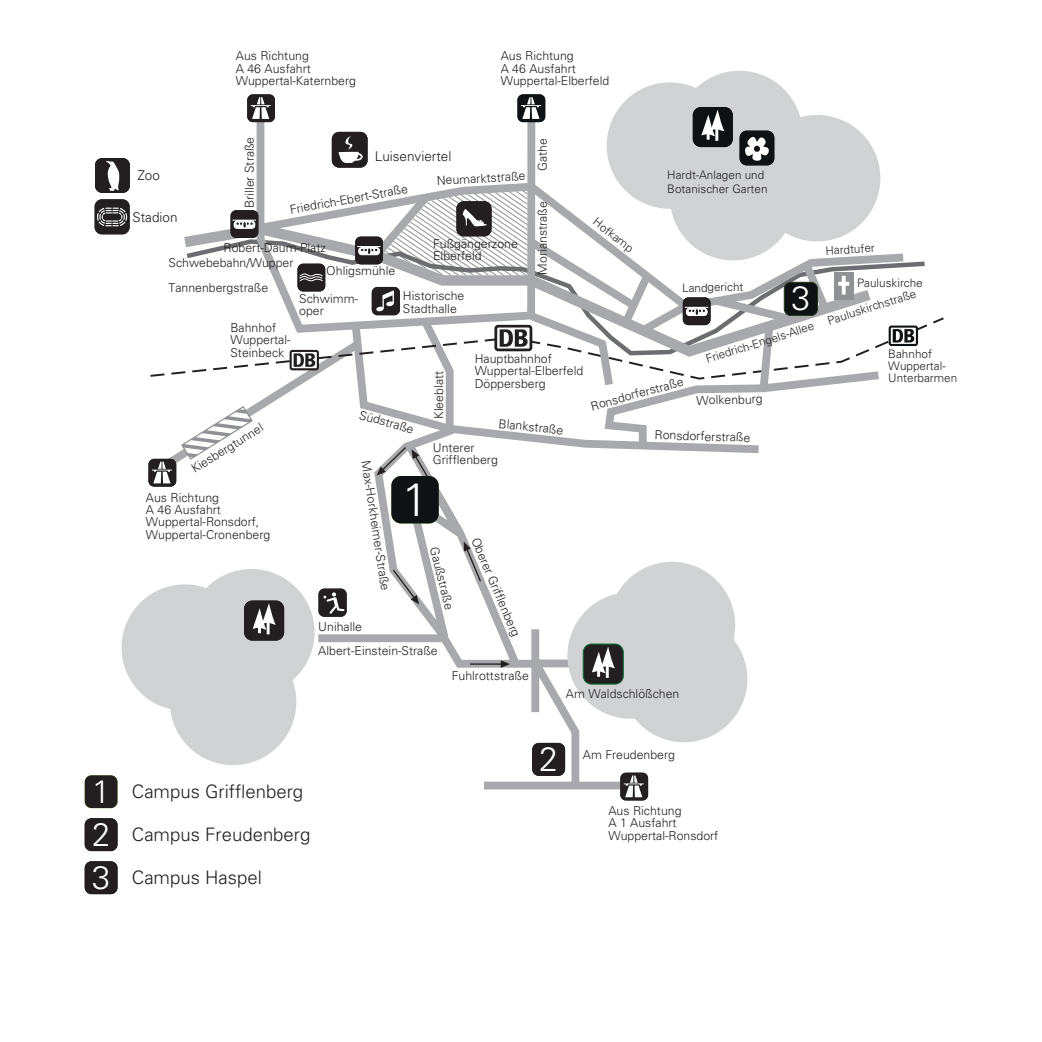
<style>
.page{position:relative;width:1042px;height:1042px;background:#fff}
.page>*{position:absolute;margin:0;border:0;box-sizing:border-box;transform-origin:0 0}
.t1{font:300 46.73px "Univers LT Pro 45";color:#fff}
.t2{font:300 33.77px "Univers LT Pro 45";color:#fff}
.t3{font:300 32.55px/43.1px "Univers LT Pro 45";color:#fff;text-align:justify}
.t4{font:300 18.55px "Univers LT Pro 45";color:#231f20}
.t5{font:300 13.47px "Univers LT Pro 45";color:#231f20}
.t6{font:300 12.25px/12.2px "Univers LT Pro 45";color:#231f20}
.t7{font:300 11.72px/12.2px "Univers LT Pro 45";color:#231f20}
</style>
<div class="page">
<div style="left:121px;top:584px;width:127px;height:127px;background:#d1d2d4;border-radius:50%"></div>
<div style="left:607px;top:82px;width:126px;height:127px;background:#d1d2d4;border-radius:50%"></div>
<div style="left:676px;top:71px;width:126px;height:126px;background:#d1d2d4;border-radius:50%"></div>
<div style="left:754px;top:115px;width:126px;height:126px;background:#d1d2d4;border-radius:50%"></div>
<svg style="left:152px;top:381px;width:544px;height:409px"></svg>
<svg style="left:150px;top:317px;width:794px;height:64px"></svg>
<div style="left:484px;top:781px;width:150px;height:8px;background:#a8a9ad"></div>
<svg style="left:464px;top:541px;width:18px;height:42px"></svg>
<svg style="left:391px;top:568px;width:28px;height:36px"></svg>
<hr style="left:470px;top:663px;width:31px;height:2px;background:#231f20">
<svg style="left:501px;top:660px;width:9px;height:8px"></svg>
<svg style="left:253px;top:119px;width:286px;height:60px"></svg>
<svg style="left:173px;top:229px;width:184px;height:133px"></svg>
<svg style="left:251px;top:179px;width:630px;height:150px"></svg>
<svg style="left:85px;top:775px;width:33px;height:33px"></svg>
<div style="left:85px;top:775px;width:32px;height:33px;background:#231f20;border-radius:7px"></div>
<svg style="left:85px;top:818px;width:33px;height:33px"></svg>
<div style="left:85px;top:818px;width:32px;height:33px;background:#231f20;border-radius:7px"></div>
<svg style="left:85px;top:861px;width:33px;height:33px"></svg>
<div style="left:85px;top:861px;width:32px;height:33px;background:#231f20;border-radius:7px"></div>
<div style="left:609px;top:562px;width:126px;height:126px;background:#d1d2d4;border-radius:50%"></div>
<div style="left:621px;top:616px;width:126px;height:126px;background:#d1d2d4;border-radius:50%"></div>
<div style="left:567px;top:592px;width:127px;height:127px;background:#d1d2d4;border-radius:50%"></div>
<div style="left:247px;top:94px;width:28px;height:28px;background:#231f20;border-radius:6px"></div>
<svg style="left:251px;top:97px;width:20px;height:22px"></svg>
<div style="left:583px;top:644px;width:40px;height:40px;background:#231f20;border-radius:8px"></div>
<div style="left:583px;top:644px;width:40px;height:40px;border:1px solid #0c6638;border-radius:8px"></div>
<svg style="left:592px;top:647px;width:23px;height:31px"></svg>
<div style="left:517px;top:94px;width:28px;height:28px;background:#0e1214;border-radius:6px"></div>
<svg style="left:521px;top:97px;width:20px;height:22px"></svg>
<div style="left:620px;top:772px;width:28px;height:28px;background:#231f20;border-radius:6px"></div>
<svg style="left:624px;top:775px;width:20px;height:22px"></svg>
<div style="left:148px;top:459px;width:28px;height:27px;background:#231f20;border-radius:6px"></div>
<svg style="left:152px;top:462px;width:20px;height:21px"></svg>
<div style="left:230px;top:210px;width:28px;height:28px;background:#231f20;border-radius:6px"></div>
<svg style="left:232px;top:220px;width:24px;height:9px"></svg>
<div style="left:355px;top:237px;width:28px;height:27px;background:#231f20;border-radius:6px"></div>
<svg style="left:290px;top:350px;width:29px;height:20px"></svg>
<div style="left:244px;top:600px;width:40px;height:40px;background:#231f20;border-radius:8px"></div>
<svg style="left:253px;top:603px;width:23px;height:31px"></svg>
<div style="left:693px;top:107px;width:40px;height:40px;background:#0e1214;border-radius:8px"></div>
<svg style="left:701px;top:110px;width:23px;height:31px"></svg>
<div style="left:332px;top:132px;width:35px;height:36px;background:#231f20;border-radius:7px"></div>
<div style="left:351px;top:153px;width:11px;height:8px;border:2px solid #fff;border-radius:50%"></div>
<svg style="left:339px;top:136px;width:20px;height:27px"></svg>
<div style="left:95px;top:158px;width:35px;height:35px;background:#231f20;border-radius:7px"></div>
<svg style="left:106px;top:161px;width:13px;height:30px"></svg>
<div style="left:95px;top:199px;width:35px;height:35px;background:#231f20;border-radius:7px"></div>
<svg style="left:97px;top:208px;width:30px;height:18px"></svg>
<div style="left:297px;top:264px;width:28px;height:27px;background:#231f20;border-radius:6px"></div>
<svg style="left:299px;top:273px;width:24px;height:9px"></svg>
<div style="left:739px;top:131px;width:35px;height:34px;background:#0e1214;border-radius:7px"></div>
<svg style="left:745px;top:136px;width:24px;height:25px"></svg>
<div style="left:391px;top:476px;width:48px;height:47px;background:#0e1214;border-radius:10px"></div>
<svg style="left:180px;top:405px;width:74px;height:56px"></svg>
<div style="left:318px;top:588px;width:29px;height:29px;background:#231f20;border-radius:6px"></div>
<svg style="left:323px;top:592px;width:23px;height:24px"></svg>
<svg style="left:531px;top:742px;width:35px;height:34px"></svg>
<div style="left:532px;top:743px;width:33px;height:33px;background:#231f20;border-radius:7px"></div>
<svg style="left:357px;top:191px;width:561px;height:298px"></svg>
<h3 class="t3" style="left:92px;top:769px;width:20px">1<br>2<br>3</h3>
<p class="t6" style="left:236px;top:50px;width:122px">Aus Richtung<br>A 46 Ausfahrt<br>Wuppertal-Katernberg</p>
<p class="t6" style="left:501px;top:50px;width:110px">Aus Richtung<br>A 46 Ausfahrt<br>Wuppertal-Elberfeld</p>
<p class="t6" style="left:243px;top:208px;width:72px;rotate:-90deg">Briller Straße</p>
<p class="t6" style="left:536px;top:171px;width:34px;rotate:-90deg">Gathe</p>
<p class="t5" style="left:375px;top:148px;width:78px">Luisenviertel</p>
<p class="t5" style="left:137px;top:167px;width:24px">Zoo</p>
<p class="t6" style="left:436px;top:174px;width:90px;rotate:-3deg">Neumarktstraße</p>
<p class="t6" style="left:289px;top:203px;width:121px;rotate:-10deg">Friedrich-Ebert-Straße</p>
<p class="t6" style="left:536px;top:275px;width:75px;rotate:-90deg">Morianstraße</p>
<p class="t5" style="left:132px;top:209px;width:47px">Stadion</p>
<p class="t6" style="left:433px;top:238px;width:86px">Fußgängerzone<br>Elberfeld</p>
<p class="t6" style="left:223px;top:241px;width:104px">Robert-Daum-Platz</p>
<p class="t6" style="left:169px;top:256px;width:126px">Schwebebahn/Wupper</p>
<p class="t6" style="left:326px;top:265px;width:70px">Ohligsmühle</p>
<p class="t6" style="left:168px;top:282px;width:101px">Tannenbergstraße</p>
<p class="t6" style="left:230px;top:322px;width:62px">Bahnhof<br>Wuppertal-<br>Steinbeck</p>
<p class="t6" style="left:189px;top:464px;width:83px;rotate:-32deg">Kiesbergtunnel</p>
<p class="t6" style="left:146px;top:491px;width:126px">Aus Richtung<br>A 46 Ausfahrt<br>Wuppertal-Ronsdorf,<br>Wuppertal-Cronenberg</p>
<p class="t6" style="left:299px;top:292px;width:60px">Schwimm&shy;oper</p>
<p class="t6" style="left:403px;top:290px;width:63px">Historische<br>Stadthalle</p>
<p class="t6" style="left:361px;top:409px;width:57px;rotate:15deg">Südstraße</p>
<p class="t6" style="left:433px;top:419px;width:49px;rotate:-90deg">Kleeblatt</p>
<p class="t6" style="left:475px;top:352px;width:110px">Hauptbahnhof<br>Wuppertal-Elberfeld<br>Döppersberg</p>
<p class="t6" style="left:499px;top:417px;width:66px;rotate:6deg">Blankstraße</p>
<p class="t6" style="left:372px;top:460px;width:133px;rotate:81deg">Max-Horkheimer-Straße</p>
<p class="t6" style="left:318px;top:620px;width:45px">Unihalle</p>
<h1 class="t1" style="left:402px;top:471px;width:28px">1</h1>
<p class="t6" style="left:433px;top:441px;width:66px">Unterer<br>Grifflenberg</p>
<p class="t6" style="left:440px;top:545px;width:66px;rotate:76deg">Gaußstraße</p>
<p class="t6" style="left:481px;top:535px;width:108px;rotate:67deg">Oberer Griffl enberg</p>
<p class="t6" style="left:318px;top:644px;width:121px">Albert-Einstein-Straße</p>
<p class="t6" style="left:452px;top:670px;width:79px">Fuhlrottstraße</p>
<p class="t7" style="left:598px;top:215px;width:49px;rotate:38deg">Hofkamp</p>
<p class="t7" style="left:667px;top:168px;width:102px;line-height:14px">Hardt-Anlagen und<br>Botanischer Garten</p>
<p class="t7" style="left:682px;top:281px;width:63px">Landgericht</p>
<h2 class="t2" style="left:791px;top:278px;width:20px">3</h2>
<p class="t7" style="left:704px;top:353px;width:114px;rotate:-17deg">Friedrich-Engels-Allee</p>
<p class="t6" style="left:589px;top:400px;width:97px;rotate:-15deg">Ronsdorferstraße</p>
<p class="t6" style="left:696px;top:394px;width:68px;rotate:-1deg">Wolkenburg</p>
<p class="t6" style="left:655px;top:428px;width:97px;rotate:2deg">Ronsdorferstraße</p>
<p class="t6" style="left:566px;top:687px;width:115px">Am Waldschlößchen</p>
<p class="t7" style="left:825px;top:245px;width:51px;rotate:-4deg">Hardtufer</p>
<p class="t7" style="left:857px;top:277px;width:67px">Pauluskirche</p>
<p class="t7" style="left:826px;top:315px;width:94px;rotate:-18deg">Pauluskirchstraße</p>
<p class="t7" style="left:888px;top:347px;width:71px">Bahnhof<br>Wuppertal-<br>Unterbarmen</p>
<h3 class="t4" style="left:132px;top:780px;width:173px">Campus Grifflenberg</h3>
<h3 class="t4" style="left:132px;top:823px;width:180px">Campus Freudenberg</h3>
<h3 class="t4" style="left:132px;top:866px;width:131px">Campus Haspel</h3>
<h2 class="t2" style="left:539px;top:738px;width:20px">2</h2>
<p class="t6" style="left:583px;top:749px;width:94px">Am Freudenberg</p>
<p class="t6" style="left:608px;top:804px;width:111px">Aus Richtung<br>A 1 Ausfahrt<br>Wuppertal-Ronsdorf</p>
</div>
